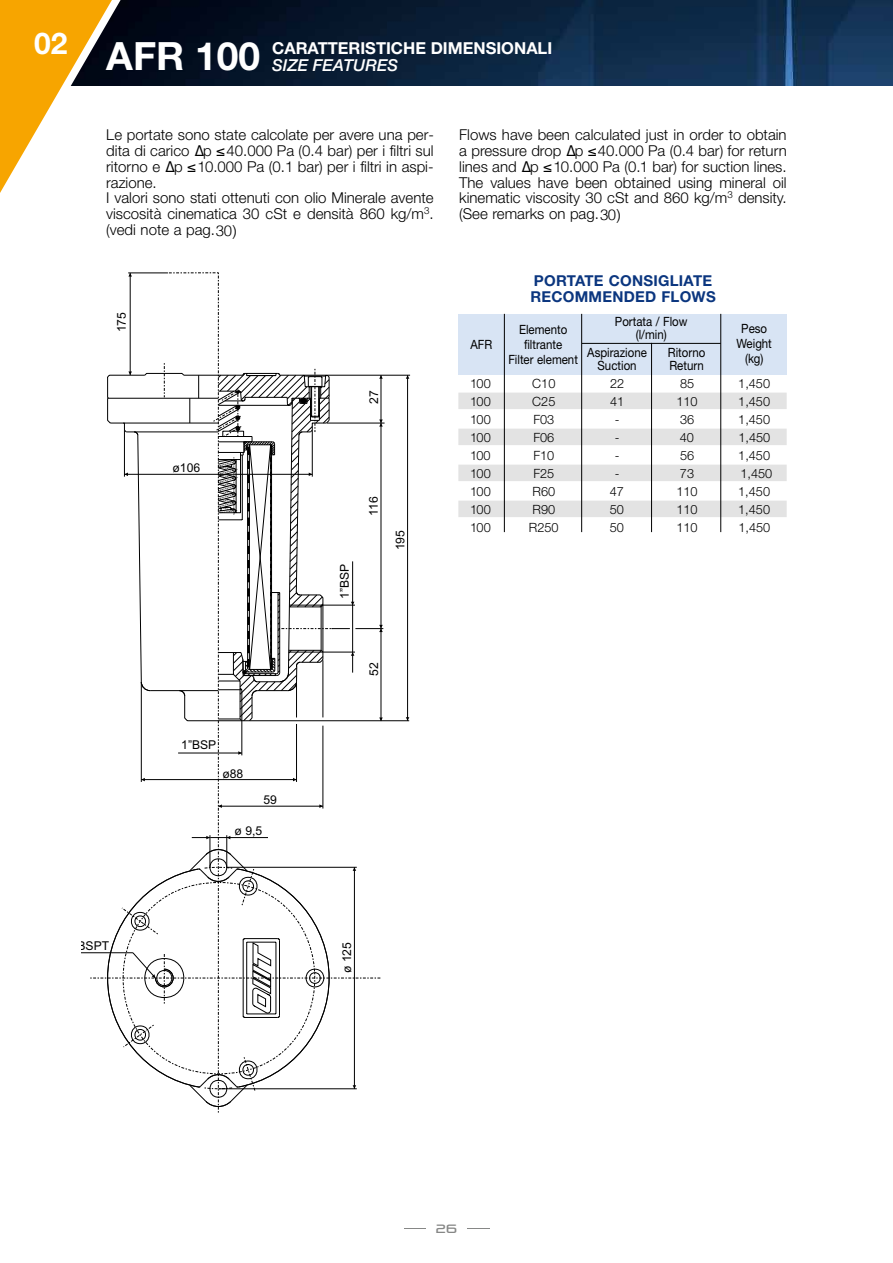
<style>
.page{position:relative;width:893px;height:1263px;background:#fff}
.page>*{position:absolute;margin:0;border:0;box-sizing:border-box;transform-origin:0 0}
.t1{font:700 39px "Helvetica Neue LT Std";color:#fff}
.t2{font:700 30px "Helvetica Neue LT Std";color:#fff}
.t3{font:700 16.5px "Helvetica Neue LT Std";color:#fff}
.t4{font:italic 500 16.5px "Helvetica Neue LT Std";color:#fff}
.t5{font:300 15px/15.8px "Helvetica Neue";color:#000}
.t6{font:700 15px/15.8px "Helvetica Neue";letter-spacing:.015em;color:#0b367f}
.t7{font:300 15px "Helvetica";color:#000}
.t8{font:300 12.75px "Helvetica Neue";color:#000}
.t9{font:12.75px/15px "Helvetica Neue";color:#000;text-align:center;scale:.9 1}
.t10{font:12.15px "Arial";color:#000}
.t11{font:12px "Pirulen Rg";color:#868786}
.s1{font-family:"Helvetica";font-weight:400}
</style>
<div class="page">
<img style="left:121px;top:0;width:772px;height:85px">
<hr style="left:249px;top:720px;width:160px;height:1px;background:#000">
<hr style="left:327px;top:423px;width:58px;height:1px;background:#000">
<hr style="left:327px;top:375px;width:83px;height:1px;background:#000">
<hr style="left:407px;top:375px;width:1px;height:346px;background:#000">
<hr style="left:81px;top:952px;width:52px;height:1px;background:#000">
<svg style="left:90px;top:273px;width:293px;height:840px"></svg>
<div style="left:458px;top:393px;width:329px;height:16px;background:#e3e3e3"></div>
<div style="left:458px;top:429px;width:329px;height:16px;background:#e3e3e3"></div>
<div style="left:458px;top:465px;width:329px;height:16px;background:#e3e3e3"></div>
<div style="left:458px;top:501px;width:329px;height:16px;background:#e3e3e3"></div>
<div style="left:458px;top:314px;width:329px;height:60px;background:#d8e4f4"></div>
<hr style="left:504px;top:314px;width:1px;height:218px;background:#000">
<hr style="left:581px;top:314px;width:1px;height:218px;background:#000">
<hr style="left:651px;top:343px;width:1px;height:189px;background:#000">
<hr style="left:720px;top:314px;width:1px;height:218px;background:#000">
<hr style="left:582px;top:343px;width:139px;height:1px;background:#000">
<svg style="left:0;top:0;width:121px;height:193px"></svg>
<hr style="left:404px;top:1228px;width:85px;height:1px;background:#868786">
<div style="left:426px;top:1216px;width:41px;height:25px;background:#fff"></div>
<h2 class="t2" style="left:34px;top:25px;width:35px">02</h2>
<h1 class="t1" style="left:106px;top:32px;width:155px">AFR 100</h1>
<p class="t3" style="left:272px;top:38px;width:282px">CARATTERISTICHE DIMENSIONALI</p>
<p class="t4" style="left:272px;top:55px;width:127px">SIZE FEATURES</p>
<p class="t5" style="left:106px;top:127px;width:329px">Le portate sono state calcolate per avere una per&shy;dita di carico <span class="s1">∆</span>p <span class="s1">≤</span>40.000 Pa (0.4 bar) per i filtri sul ritorno e <span class="s1">∆</span>p <span class="s1">≤</span>10.000 Pa (0.1 bar) per i filtri in aspi&shy;razione.<br>I valori sono stati ottenuti con olio Minerale avente viscosità cinematica 30 cSt e densità 860 kg/m<sup>3</sup>. (vedi note a pag. 8)</p>
<p class="t5" style="left:459px;top:127px;width:329px;text-align:justify">Flows have been calculated just in order to obtain a pressure drop <span class="s1">∆</span>p <span class="s1">≤</span>40.000 Pa (0.4 bar) for return lines and <span class="s1">∆</span>p <span class="s1">≤</span>10.000 Pa (0.1 bar) for suction lines.<br>The values have been obtained using mineral oil kinematic viscosity 30 cSt and 860 kg/m<sup>3</sup> density. (See remarks on pag. 8)</p>
<p class="t7" style="left:600px;top:202px;width:22px">30)</p>
<p class="t7" style="left:216px;top:218px;width:22px">30)</p>
<p class="t10" style="left:115px;top:332px;width:22px;rotate:-90deg">571</p>
<p class="t10" style="left:173px;top:461px;width:29px">ø106</p>
<p class="t10" style="left:181px;top:738px;width:37px">1”BSP</p>
<p class="t10" style="left:222px;top:766px;width:22px">ø88</p>
<p class="t10" style="left:263px;top:793px;width:15px">59</p>
<p class="t10" style="left:235px;top:824px;width:29px">ø 9,5</p>
<p class="t10" style="left:367px;top:404px;width:15px;rotate:-90deg">72</p>
<p class="t10" style="left:338px;top:599px;width:37px;rotate:-90deg">B”1 S P</p>
<p class="t10" style="left:367px;top:516px;width:21px;rotate:-90deg">611</p>
<p class="t10" style="left:393px;top:550px;width:22px;rotate:-90deg">591</p>
<p class="t10" style="left:367px;top:675px;width:15px;rotate:-90deg">25</p>
<p class="t9" style="left:471px;top:337px;width:26px">AFR</p>
<p class="t6" style="left:530px;top:273px;width:187px">PORTATE CONSIGLIATE<br>RECOMMENDED FLOWS</p>
<p class="t9" style="left:508px;top:322px;width:79px">Elemento filtrante<br>Filter element</p>
<p class="t9" style="left:615px;top:314px;width:82px;line-height:13.5px">Portata / Flow (l/min)</p>
<p class="t9" style="left:587px;top:345px;width:68px;line-height:13.5px">Aspirazione<br>Suction</p>
<p class="t9" style="left:668px;top:345px;width:43px;line-height:13.5px;text-align:left">Ritorno<br>Return</p>
<p class="t9" style="left:737px;top:321px;width:41px">Peso<br>Weight (kg)</p>
<p class="t8" style="left:470px;top:375px;width:22px">100</p>
<p class="t8" style="left:532px;top:375px;width:25px">C10</p>
<p class="t8" style="left:610px;top:375px;width:16px">22</p>
<p class="t8" style="left:680px;top:375px;width:16px">85</p>
<p class="t8" style="left:738px;top:375px;width:33px">1,450</p>
<p class="t8" style="left:470px;top:393px;width:22px">100</p>
<p class="t8" style="left:532px;top:393px;width:25px">C25</p>
<p class="t8" style="left:610px;top:393px;width:16px">41</p>
<p class="t8" style="left:676px;top:393px;width:23px">110</p>
<p class="t8" style="left:738px;top:393px;width:33px">1,450</p>
<p class="t8" style="left:470px;top:411px;width:22px">100</p>
<p class="t8" style="left:533px;top:411px;width:23px">F03</p>
<p class="t8" style="left:615px;top:411px;width:6px">-</p>
<p class="t8" style="left:680px;top:411px;width:16px">36</p>
<p class="t8" style="left:738px;top:411px;width:33px">1,450</p>
<p class="t8" style="left:470px;top:429px;width:22px">100</p>
<p class="t8" style="left:533px;top:429px;width:23px">F06</p>
<p class="t8" style="left:615px;top:429px;width:6px">-</p>
<p class="t8" style="left:680px;top:429px;width:16px">40</p>
<p class="t8" style="left:738px;top:429px;width:33px">1,450</p>
<p class="t8" style="left:470px;top:447px;width:22px">100</p>
<p class="t8" style="left:533px;top:447px;width:23px">F10</p>
<p class="t8" style="left:615px;top:447px;width:6px">-</p>
<p class="t8" style="left:680px;top:447px;width:16px">56</p>
<p class="t8" style="left:738px;top:447px;width:33px">1,450</p>
<p class="t8" style="left:470px;top:465px;width:22px">100</p>
<p class="t8" style="left:533px;top:465px;width:23px">F25</p>
<p class="t8" style="left:615px;top:465px;width:6px">-</p>
<p class="t8" style="left:680px;top:465px;width:16px">73</p>
<p class="t8" style="left:740px;top:465px;width:33px">1,450</p>
<p class="t8" style="left:470px;top:483px;width:22px">100</p>
<p class="t8" style="left:532px;top:483px;width:24px">R60</p>
<p class="t8" style="left:610px;top:483px;width:16px">47</p>
<p class="t8" style="left:676px;top:483px;width:23px">110</p>
<p class="t8" style="left:738px;top:483px;width:33px">1,450</p>
<p class="t8" style="left:470px;top:501px;width:22px">100</p>
<p class="t8" style="left:532px;top:501px;width:24px">R90</p>
<p class="t8" style="left:610px;top:501px;width:16px">50</p>
<p class="t8" style="left:676px;top:501px;width:23px">110</p>
<p class="t8" style="left:738px;top:501px;width:33px">1,450</p>
<p class="t8" style="left:470px;top:519px;width:22px">100</p>
<p class="t8" style="left:529px;top:519px;width:31px">R250</p>
<p class="t8" style="left:610px;top:519px;width:16px">50</p>
<p class="t8" style="left:676px;top:519px;width:23px">110</p>
<p class="t8" style="left:738px;top:519px;width:33px">1,450</p>
<p class="t10" style="left:57px;top:939px;width:54px">1/8”BSPT</p>
<p class="t10" style="left:340px;top:973px;width:33px;rotate:-90deg">ø 521</p>
<p class="t11" style="left:436px;top:1222px;width:23px">26</p>
</div>
